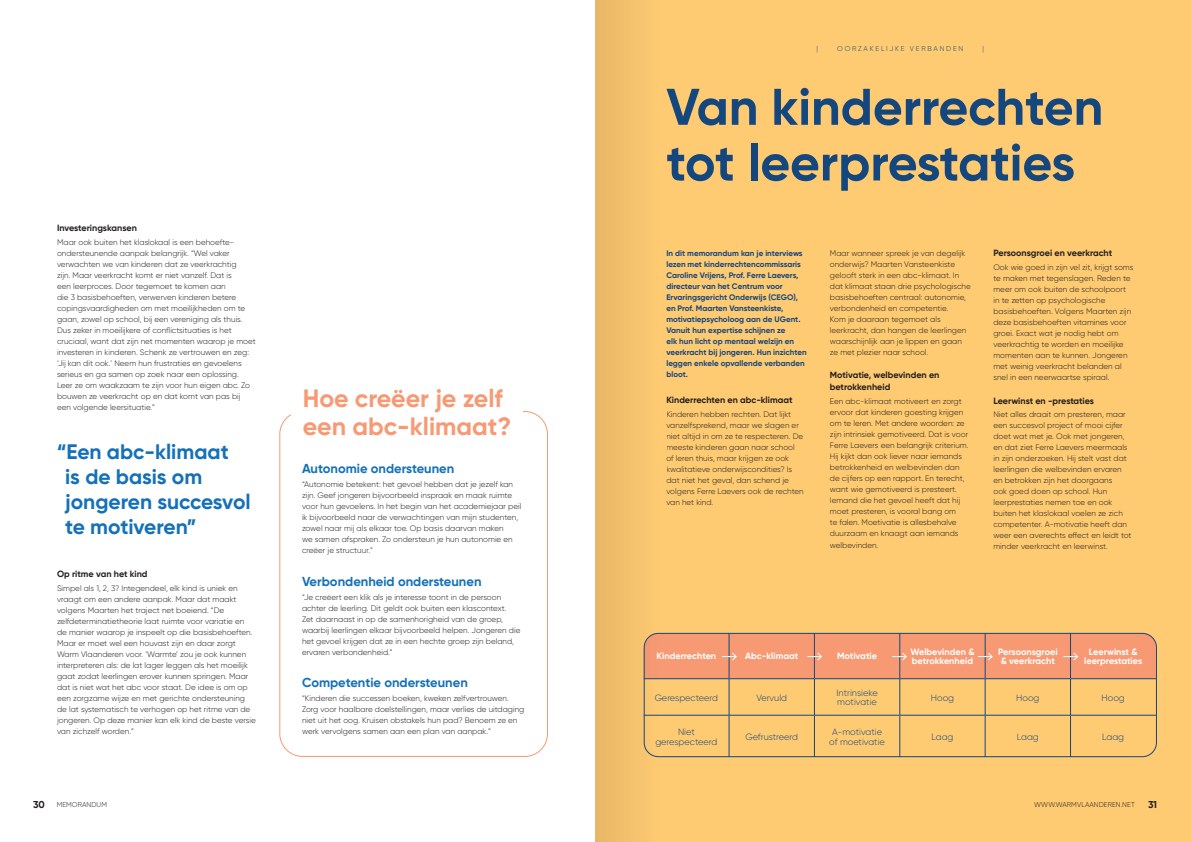
<style>
.page{position:relative;width:1191px;height:842px;background:#fff}
.page>*{position:absolute;margin:0;border:0;box-sizing:border-box;transform-origin:0 0}
.t1{font:700 51.4px/55.7px "Gilroy";color:#15477f}
.t2{font:700 25px/28px "Gilroy";color:#f79a74}
.t3{font:700 21px/25px "Gilroy";color:#1471b9}
.Q___A{font:700 13px "Gilroy";color:#1471b9}
.t4{font:700 10px "Gilroy";color:#231f20}
.Broodtekst{font:300 9.1px/9.7px "Gilroy";color:#15477f;text-align:center}
.Broodtekst-2{font:700 9.1px/9.7px "Gilroy";color:#fff;text-align:center}
.Q___A-2{font:700 9px/12px "Gilroy";color:#231f20}
.t5{font:300 8px/11px "Gilroy";color:#231f20}
.Inleiding{font:700 8px/11px "Gilroy";color:#15477f}
.t6{font:300 7px "Gilroy";letter-spacing:.01em;color:#231f20}
.t7{font:300 7px "Gilroy";letter-spacing:.25em;color:#15477f}
.s1{font-weight:700;font-size:10px}
</style>
<div class="page">
<div style="left:595px;top:0;width:596px;height:842px;background:#feca72"></div>
<hr style="left:729px;top:679px;width:1px;height:36px;background:#15477f">
<hr style="left:814px;top:679px;width:1px;height:36px;background:#15477f">
<hr style="left:899px;top:679px;width:1px;height:36px;background:#15477f">
<hr style="left:985px;top:679px;width:1px;height:36px;background:#15477f">
<hr style="left:1070px;top:679px;width:1px;height:36px;background:#15477f">
<hr style="left:643px;top:715px;width:86px;height:1px;background:#15477f">
<hr style="left:729px;top:715px;width:85px;height:1px;background:#15477f">
<hr style="left:729px;top:715px;width:1px;height:42px;background:#15477f">
<hr style="left:814px;top:715px;width:85px;height:1px;background:#15477f">
<hr style="left:814px;top:715px;width:1px;height:42px;background:#15477f">
<hr style="left:899px;top:715px;width:86px;height:1px;background:#15477f">
<hr style="left:899px;top:715px;width:1px;height:42px;background:#15477f">
<hr style="left:985px;top:715px;width:85px;height:1px;background:#15477f">
<hr style="left:985px;top:715px;width:1px;height:42px;background:#15477f">
<hr style="left:1070px;top:715px;width:85px;height:1px;background:#15477f">
<hr style="left:1070px;top:715px;width:1px;height:42px;background:#15477f">
<svg style="left:666px;top:632px;width:491px;height:47px;background:#ec9775"></svg>
<div style="left:595px;top:0;width:71px;height:842px;background:#f3c16d"></div>
<p class="Q___A-2" style="left:57px;top:222px;width:81px">Investeringskansen</p>
<p class="t5" style="left:57px;top:237px;width:200px">Maar ook buiten het klaslokaal is een behoefte&shy;ondersteunende aanpak belangrijk. “Wel vaker verwachten we van kinderen dat ze veerkrachtig<br>zijn. Maar veerkracht komt er niet vanzelf. Dat is<br>een leerproces. Door tegemoet te komen aan<br>die 3 basisbehoeften, verwerven kinderen betere copingsvaardigheden om met moeilijkheden om te gaan, zowel op school, bij een vereniging als thuis.<br>Dus zeker in moeilijkere of conflictsituaties is het cruciaal, want dat zijn net momenten waarop je moet investeren in kinderen. Schenk ze vertrouwen en zeg: ‘Jij kan dit ook.’ Neem hun frustraties en gevoelens serieus en ga samen op zoek naar een oplossing.<br>Leer ze om waakzaam te zijn voor hun eigen abc. Zo bouwen ze veerkracht op en dat komt van pas bij een volgende leersituatie.”</p>
<p class="t3" style="left:65px;top:439px;width:187px;text-indent:-9px">“Een abc-klimaat<br>is de basis om jongeren succesvol te motiveren”</p>
<p class="Q___A-2" style="left:57px;top:568px;width:92px">Op ritme van het kind</p>
<p class="t5" style="left:57px;top:583px;width:200px">Simpel als 1, 2, 3? Integendeel, elk kind is uniek en vraagt om een andere aanpak. Maar dat maakt volgens Maarten het traject net boeiend. “De zelfdeterminatietheorie laat ruimte voor variatie en de manier waarop je inspeelt op die basisbehoeften.<br>Maar er moet wel een houvast zijn en daar zorgt Warm Vlaanderen voor. ‘Warmte’ zou je ook kunnen interpreteren als: de lat lager leggen als het moeilijk gaat zodat leerlingen erover kunnen springen. Maar dat is niet wat het abc voor staat. De idee is om op een zorgzame wijze en met gerichte ondersteuning de lat systematisch te verhogen op het ritme van de jongeren. Op deze manier kan elk kind de beste versie van zichzelf worden.”</p>
<p class="t2" style="left:303px;top:384px;width:210px">Hoe creëer je zelf een abc-klimaat?</p>
<p class="Q___A" style="left:302px;top:460px;width:154px">Autonomie ondersteunen</p>
<p class="t5" style="left:302px;top:478px;width:221px">“Autonomie betekent: het gevoel hebben dat je jezelf kan zijn. Geef jongeren bijvoorbeeld inspraak en maak ruimte voor hun gevoelens. In het begin van het academiejaar peil ik bijvoorbeeld naar de verwachtingen van mijn studenten, zowel naar mij als elkaar toe. Op basis daarvan maken<br>we samen afspraken. Zo ondersteun je hun autonomie en creëer je structuur.”</p>
<p class="Q___A" style="left:302px;top:573px;width:181px">Verbondenheid ondersteunen</p>
<p class="t5" style="left:302px;top:591px;width:220px">“Je creëert een klik als je interesse toont in de persoon achter de leerling. Dit geldt ook buiten een klascontext.<br>Zet daarnaast in op de samenhorigheid van de groep, waarbij leerlingen elkaar bijvoorbeeld helpen. Jongeren die het gevoel krijgen dat ze in een hechte groep zijn beland, ervaren verbondenheid.”</p>
<p class="Q___A" style="left:302px;top:675px;width:167px">Competentie ondersteunen</p>
<p class="t5" style="left:302px;top:693px;width:224px">“Kinderen die successen boeken, kweken zelfvertrouwen.<br>Zorg voor haalbare doelstellingen, maar verlies de uitdaging niet uit het oog. Kruisen obstakels hun pad? Benoem ze en werk vervolgens samen aan een plan van aanpak.”</p>
<p class="t7" style="left:816px;top:44px;width:3px">|</p>
<p class="t7" style="left:837px;top:44px;width:128px">OORZAKELIJKE VERBANDEN</p>
<p class="t7" style="left:982px;top:44px;width:3px">|</p>
<p class="t1" style="left:666px;top:79px;width:438px">Van kinderrechten tot leerprestaties</p>
<p class="Inleiding" style="left:666px;top:247px;width:142px">In dit memorandum kan je interviews lezen met kinderrechtencommissaris Caroline Vrijens, Prof. Ferre Laevers, directeur van het Centrum voor Ervaringsgericht Onderwijs (CEGO), en Prof. Maarten Vansteenkiste, motivatiepsycholoog aan de UGent.<br>Vanuit hun expertise schijnen ze<br>elk hun licht op mentaal welzijn en veerkracht bij jongeren. Hun inzichten leggen enkele opvallende verbanden bloot.</p>
<p class="Q___A-2" style="left:666px;top:394px;width:128px">Kinderrechten en abc-klimaat</p>
<p class="t5" style="left:666px;top:408px;width:139px">Kinderen hebben rechten. Dat lijkt vanzelfsprekend, maar we slagen er niet altijd in om ze te respecteren. De meeste kinderen gaan naar school of leren thuis, maar krijgen ze ook kwalitatieve onderwijscondities? Is dat niet het geval, dan schend je volgens Ferre Laevers ook de rechten van het kind.</p>
<p class="t5" style="left:830px;top:247px;width:142px">Maar wanneer spreek je van degelijk onderwijs? Maarten Vansteenkiste gelooft sterk in een abc-klimaat. In dat klimaat staan drie psychologische basisbehoeften centraal: autonomie, verbondenheid en competentie.<br>Kom je daaraan tegemoet als leerkracht, dan hangen de leerlingen waarschijnlijk aan je lippen en gaan ze met plezier naar school.</p>
<p class="Q___A-2" style="left:830px;top:369px;width:111px">Motivatie, welbevinden en betrokkenheid</p>
<p class="t5" style="left:830px;top:396px;width:140px">Een abc-klimaat motiveert en zorgt ervoor dat kinderen goesting krijgen om te leren. Met andere woorden: ze zijn intrinsiek gemotiveerd. Dat is voor Ferre Laevers een belangrijk criterium.<br>Hij kijkt dan ook liever naar iemands betrokkenheid en welbevinden dan de cijfers op een rapport. En terecht, want wie gemotiveerd is presteert.<br>Iemand die het gevoel heeft dat hij moet presteren, is vooral bang om<br>te falen. Moetivatie is allesbehalve duurzaam en knaagt aan iemands</p>
<p class="t5" style="left:830px;top:540px;width:50px">welbevinden.</p>
<p class="Q___A-2" style="left:993px;top:247px;width:120px">Persoonsgroei en veerkracht</p>
<p class="t5" style="left:993px;top:262px;width:142px">Ook wie goed in zijn vel zit, krijgt soms te maken met tegenslagen. Reden te meer om ook buiten de schoolpoort in te zetten op psychologische basisbehoeften. Volgens Maarten zijn deze basisbehoeften vitamines voor groei. Exact wat je nodig hebt om veerkrachtig te worden en moeilijke momenten aan te kunnen. Jongeren met weinig veerkracht belanden al snel in een neerwaartse spiraal.</p>
<p class="Q___A-2" style="left:993px;top:394px;width:102px">Leerwinst en -prestaties</p>
<p class="t5" style="left:993px;top:409px;width:140px">Niet alles draait om presteren, maar een succesvol project of mooi cijfer doet wat met je. Ook met jongeren, en dat ziet Ferre Laevers meermaals in zijn onderzoeken. Hij stelt vast dat leerlingen die welbevinden ervaren en betrokken zijn het doorgaans<br>ook goed doen op school. Hun leerprestaties nemen toe en ook buiten het klaslokaal voelen ze zich competenter. A-motivatie heeft dan weer een averechts effect en leidt tot minder veerkracht en leerwinst.</p>
<p class="Broodtekst-2" style="left:656px;top:651px;width:61px">Kinderrechten</p>
<p class="Broodtekst-2" style="left:745px;top:651px;width:55px">Abc-klimaat</p>
<p class="Broodtekst-2" style="left:837px;top:651px;width:41px">Motivatie</p>
<p class="Broodtekst-2" style="left:910px;top:646px;width:65px;text-align:left">Welbevinden &amp; betrokkenheid</p>
<p class="Broodtekst-2" style="left:998px;top:646px;width:61px">Persoonsgroei &amp; veerkracht</p>
<p class="Broodtekst-2" style="left:1084px;top:646px;width:60px">Leerwinst &amp; leerprestaties</p>
<p class="Broodtekst" style="left:654px;top:692px;width:65px">Gerespecteerd</p>
<p class="Broodtekst" style="left:756px;top:692px;width:32px">Vervuld</p>
<p class="Broodtekst" style="left:836px;top:688px;width:43px;text-align:left">Intrinsieke motivatie</p>
<p class="Broodtekst" style="left:930px;top:692px;width:25px">Hoog</p>
<p class="Broodtekst" style="left:1016px;top:692px;width:25px">Hoog</p>
<p class="Broodtekst" style="left:1101px;top:692px;width:25px">Hoog</p>
<p class="Broodtekst" style="left:655px;top:727px;width:64px">Niet gerespecteerd</p>
<p class="Broodtekst" style="left:745px;top:732px;width:54px">Gefrustreerd</p>
<p class="Broodtekst" style="left:829px;top:727px;width:57px">A-motivatie of moetivatie</p>
<p class="Broodtekst" style="left:931px;top:732px;width:23px">Laag</p>
<p class="Broodtekst" style="left:1017px;top:732px;width:23px">Laag</p>
<p class="Broodtekst" style="left:1102px;top:732px;width:23px">Laag</p>
<p class="t6" style="left:33px;top:800px;width:75px"><span class="s1">30</span> MEMORANDUM</p>
<p class="t6" style="left:1034px;top:800px;width:102px">WWW.WARMVLAANDEREN.NET</p>
<p class="t4" style="left:1148px;top:798px;width:10px">31</p>
</div>
